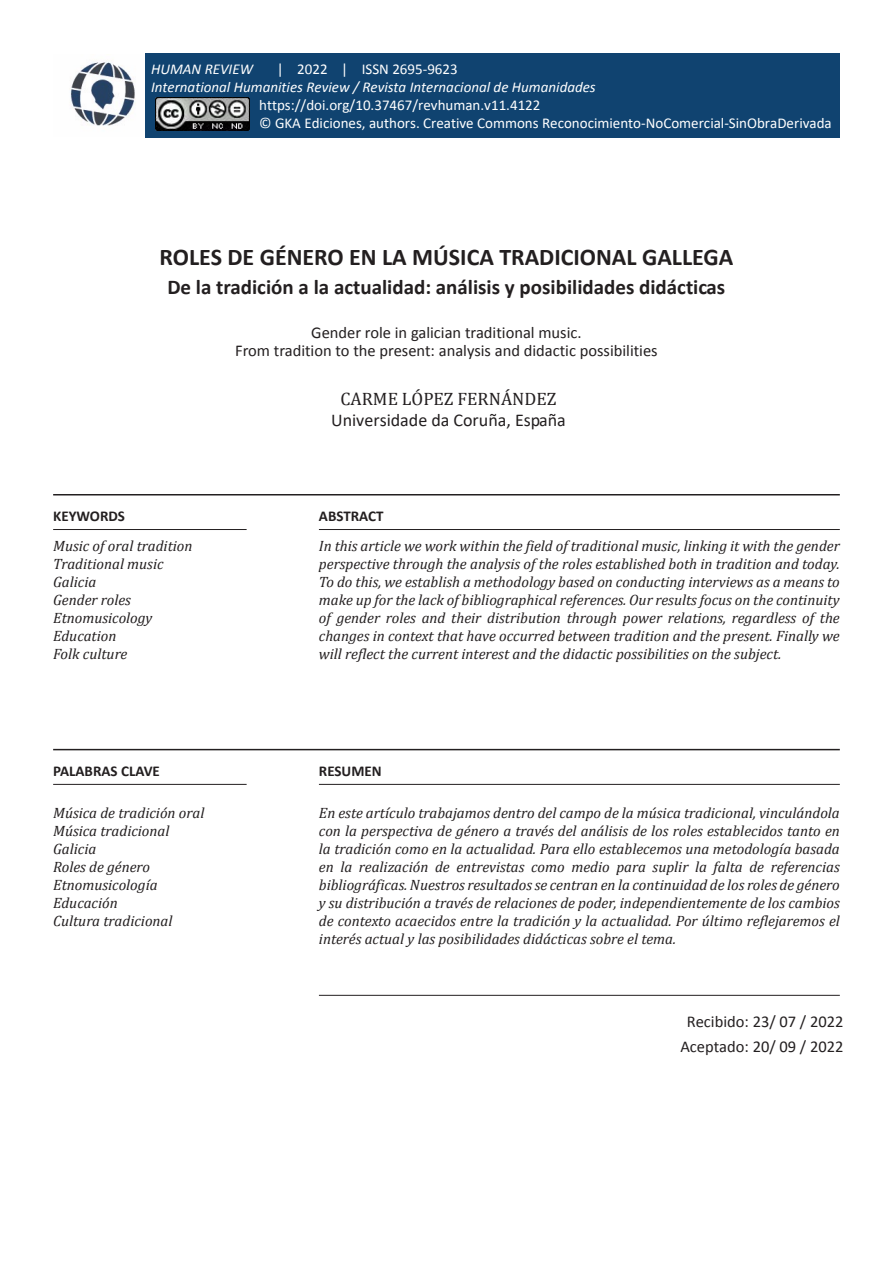
<style>
.page{position:relative;width:893px;height:1263px;background:#fff}
.page>*{position:absolute;margin:0;border:0;box-sizing:border-box;transform-origin:0 0}
.Autor{font:700 24px "Calibri";color:#231f20}
.Autor-2{font:700 21px "Calibri";color:#231f20}
.Autor-3{font:18px/21px "Calibri";color:#231f20;text-align:center}
.Autor-4{font:16.5px/18px "Calibri";color:#231f20;text-align:center}
.DATE-HOME{font:16.5px/24.6px "Calibri";color:#231f20;text-align:center}
.CONTENT-HOME{font:italic 15px/18px "Cambria";color:#231f20;text-align:justify}
.t1{font:15px "Calibri";color:#fff}
.t2{font:italic 15px "Calibri";color:#fff}
.WORDS-HOME{font:700 15px "Calibri";color:#231f20}
.s1{font-family:"Cambria"}
</style>
<div class="page">
<hr style="left:53px;top:494px;width:787px;height:1px;background:#231f20">
<hr style="left:53px;top:749px;width:787px;height:1px;background:#231f20">
<hr style="left:53px;top:529px;width:194px;height:1px;background:#231f20">
<hr style="left:53px;top:784px;width:194px;height:1px;background:#231f20">
<hr style="left:319px;top:529px;width:521px;height:1px;background:#231f20">
<hr style="left:319px;top:784px;width:521px;height:1px;background:#231f20">
<hr style="left:319px;top:995px;width:521px;height:1px;background:#231f20">
<img style="left:70px;top:55px;width:76px;height:82px">
<div style="left:146px;top:53px;width:694px;height:85px;background:#104370"></div>
<img style="left:156px;top:98px;width:94px;height:33px">
<p class="t2" style="left:151px;top:60px;width:103px">HUMAN REVIEW</p>
<p class="t1" style="left:277px;top:60px;width:182px">| 2022 | ISSN 2695-9623</p>
<p class="t2" style="left:151px;top:78px;width:446px">International Humanities Review / Revista Internacional de Humanidades</p>
<p class="t1" style="left:259px;top:96px;width:283px">https://doi.org/10.37467/revhuman.v11.4122</p>
<p class="t1" style="left:259px;top:113px;width:574px">© GKA Ediciones, authors. Creative Commons Reconocimiento-NoComercial-SinObraDerivada</p>
<p class="WORDS-HOME" style="left:53px;top:505px;width:73px">KEYWORDS</p>
<p class="Autor" style="left:160px;top:240px;width:575px">ROLES DE GÉNERO EN LA MÚSICA TRADICIONAL GALLEGA</p>
<p class="Autor-2" style="left:167px;top:272px;width:559px">De la tradición a la actualidad: análisis y posibilidades didácticas</p>
<p class="Autor-4" style="left:235px;top:322px;width:424px">Gender role in galician traditional music.<br>From tradition to the present: analysis and didactic possibilities</p>
<p class="Autor-3" style="left:331px;top:388px;width:236px"><span class="s1">CARME LÓPEZ FERNÁNDEZ<br></span>Universidade da Coruña, España</p>
<p class="WORDS-HOME" style="left:319px;top:505px;width:66px">ABSTRACT</p>
<p class="CONTENT-HOME" style="left:53px;top:536px;width:141px">Music of oral tradition</p>
<p class="CONTENT-HOME" style="left:53px;top:554px;width:112px">Traditional music</p>
<p class="CONTENT-HOME" style="left:53px;top:572px;width:45px">Galicia</p>
<p class="CONTENT-HOME" style="left:53px;top:590px;width:79px">Gender roles</p>
<p class="CONTENT-HOME" style="left:53px;top:608px;width:101px">Etnomusicology</p>
<p class="CONTENT-HOME" style="left:53px;top:626px;width:65px">Education</p>
<p class="CONTENT-HOME" style="left:53px;top:644px;width:76px">Folk culture</p>
<p class="WORDS-HOME" style="left:53px;top:760px;width:108px">PALABRAS CLAVE</p>
<p class="CONTENT-HOME" style="left:53px;top:804px;width:153px">Música de tradición oral</p>
<p class="CONTENT-HOME" style="left:53px;top:822px;width:118px">Música tradicional</p>
<p class="CONTENT-HOME" style="left:53px;top:840px;width:45px">Galicia</p>
<p class="CONTENT-HOME" style="left:53px;top:858px;width:99px">Roles de género</p>
<p class="CONTENT-HOME" style="left:53px;top:876px;width:106px">Etnomusicología</p>
<p class="CONTENT-HOME" style="left:53px;top:894px;width:66px">Educación</p>
<p class="CONTENT-HOME" style="left:53px;top:912px;width:121px">Cultura tradicional</p>
<p class="CONTENT-HOME" style="left:319px;top:536px;width:522px">In this article we work within the field of traditional music, linking it with the gender perspective through the analysis of the roles established both in tradition and today.<br>To do this, we establish a methodology based on conducting interviews as a means to make up for the lack of bibliographical references. Our results focus on the continuity of gender roles and their distribution through power relations, regardless of the changes in context that have occurred between tradition and the present. Finally we will reflect the current interest and the didactic possibilities on the subject.</p>
<p class="WORDS-HOME" style="left:319px;top:760px;width:64px">RESUMEN</p>
<p class="CONTENT-HOME" style="left:319px;top:804px;width:522px">En este artículo trabajamos dentro del campo de la música tradicional, vinculándola con la perspectiva de género a través del análisis de los roles establecidos tanto en la tradición como en la actualidad. Para ello establecemos una metodología basada en la realización de entrevistas como medio para suplir la falta de referencias bibliográficas. Nuestros resultados se centran en la continuidad de los roles de género y su distribución a través de relaciones de poder, independientemente de los cambios de contexto acaecidos entre la tradición y la actualidad. Por último reflejaremos el interés actual y las posibilidades didácticas sobre el tema.</p>
<p class="DATE-HOME" style="left:680px;top:1009px;width:165px">Recibido: 23/ 07 / 2022<br>Aceptado: 20/ 09 / 2022</p>
</div>
